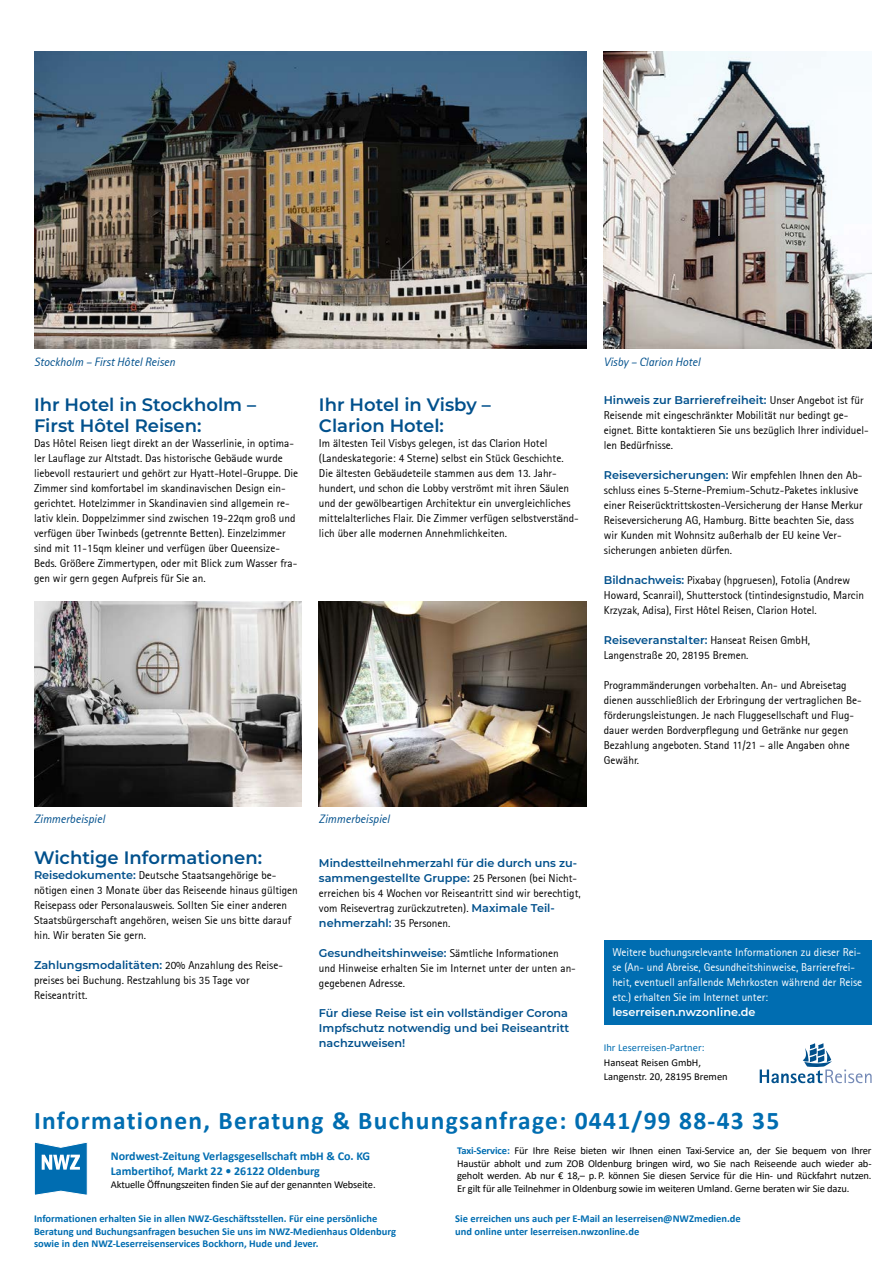
<style>
.page{position:relative;width:893px;height:1263px;background:#fff}
.page>*{position:absolute;margin:0;border:0;box-sizing:border-box;transform-origin:0 0}
.t1{font:700 25.5px "Calibri";letter-spacing:.05em;color:#006db1}
.t2{font:600 18px/21px "Montserrat";color:#00508c}
.t3{font:700 12px/15px "Calibri";color:#006db1}
.t4{font:italic 12px "Rotis Sans Serif";color:#00508c}
.t5{font:11.25px/15px "Rotis Sans Serif";color:#000}
.t6{font:600 11.25px/15px "Montserrat";color:#00508c}
.t7{font:11.25px/15px "Rotis Sans Serif";color:#fff}
.t8{font:600 11.25px "Montserrat";color:#fff}
.t9{font:10.5px/12.6px "Calibri";letter-spacing:-.01em;color:#000;text-align:justify}
.t10{font:700 10.5px/12.6px "Calibri";color:#006db1}
.t11{font:10.5px "Calibri";color:#006db1}
.s1{font-family:"Montserrat";font-weight:600;color:#00508c}
.s2{font-family:"Rotis Sans Serif";font-weight:400;color:#000}
.s3{font-weight:700;color:#006db1}
</style>
<div class="page">
<svg style="left:34px;top:1142px;width:54px;height:53px"></svg>
<svg style="left:760px;top:1043px;width:112px;height:40px"></svg>
<div style="left:604px;top:940px;width:268px;height:85px;background:#006db1"></div>
<img style="left:34px;top:51px;width:553px;height:298px">
<img style="left:34px;top:602px;width:268px;height:204px">
<img style="left:319px;top:602px;width:268px;height:204px">
<img style="left:604px;top:51px;width:268px;height:298px">
<p class="t4" style="left:34px;top:354px;width:143px">Stockholm – First Hôtel Reisen</p>
<p class="t4" style="left:604px;top:354px;width:98px">Visby – Clarion Hotel</p>
<h2 class="t2" style="left:34px;top:393px;width:224px">Ihr Hotel in Stockholm –<br>First Hôtel Reisen:</h2>
<p class="t5" style="left:34px;top:435px;width:266px">Das Hôtel Reisen liegt direkt an der Wasserlinie, in optima&shy;ler Lauflage zur Altstadt. Das historische Gebäude wurde liebevoll restauriert und gehört zur Hyatt-Hotel-Gruppe. Die Zimmer sind komfortabel im skandinavischen Design ein&shy;gerichtet. Hotelzimmer in Skandinavien sind allgemein re&shy;lativ klein. Doppelzimmer sind zwischen 19-22qm groß und verfügen über Twinbeds (getrennte Betten). Einzelzimmer sind mit 11-15qm kleiner und verfügen über Queensize-Beds. Größere Zimmertypen, oder mit Blick zum Wasser fra&shy;gen wir gern gegen Aufpreis für Sie an.</p>
<h2 class="t2" style="left:319px;top:393px;width:173px">Ihr Hotel in Visby –<br>Clarion Hotel:</h2>
<p class="t5" style="left:319px;top:435px;width:261px">Im ältesten Teil Visbys gelegen, ist das Clarion Hotel (Landeskategorie: 4 Sterne) selbst ein Stück Geschichte.<br>Die ältesten Gebäudeteile stammen aus dem 13. Jahr&shy;hundert, und schon die Lobby verströmt mit ihren Säulen und der gewölbeartigen Architektur ein unvergleichliches mittelalterliches Flair. Die Zimmer verfügen selbstverständ&shy;lich über alle modernen Annehmlichkeiten.</p>
<p class="t4" style="left:34px;top:812px;width:72px">Zimmerbeispiel</p>
<p class="t4" style="left:319px;top:812px;width:72px">Zimmerbeispiel</p>
<h2 class="t2" style="left:34px;top:846px;width:230px">Wichtige Informationen:</h2>
<p class="t5" style="left:34px;top:867px;width:265px"><span class="s1">Reisedokumente:</span> Deutsche Staatsangehörige be&shy;nötigen einen 3 Monate über das Reiseende hinaus gültigen Reisepass oder Personalausweis. Sollten Sie einer anderen Staatsbürgerschaft angehören, weisen Sie uns bitte darauf hin. Wir beraten Sie gern.</p>
<p class="t5" style="left:34px;top:957px;width:250px"><span class="s1">Zahlungsmodalitäten:</span> 20% Anzahlung des Reise&shy;preises bei Buchung. Restzahlung bis 35 Tage vor<br>Reiseantritt.</p>
<p class="t6" style="left:319px;top:855px;width:260px">Mindestteilnehmerzahl für die durch uns zu&shy;sammengestellte Gruppe: <span class="s2">25 Personen (bei Nicht-</span></p>
<p class="t5" style="left:319px;top:885px;width:263px">erreichen bis 4 Wochen vor Reiseantritt sind wir berechtigt, vom Reisevertrag zurückzutreten). <span class="s1">Maximale Teil-</span></p>
<p class="t6" style="left:319px;top:915px;width:133px">nehmerzahl: <span class="s2">35 Personen.</span></p>
<p class="t5" style="left:319px;top:945px;width:258px"><span class="s1">Gesundheitshinweise:</span> Sämtliche Informationen und Hinweise erhalten Sie im Internet unter der unten an&shy;gegebenen Adresse.</p>
<p class="t6" style="left:319px;top:1005px;width:252px;text-align:justify">Für diese Reise ist ein vollständiger Corona Impfschutz notwendig und bei Reiseantritt nachzuweisen!</p>
<p class="t6" style="left:604px;top:392px;width:261px">Hinweis zur Barrierefreiheit: <span class="s2">Unser Angebot ist für</span></p>
<p class="t5" style="left:604px;top:408px;width:266px">Reisende mit eingeschränkter Mobilität nur bedingt ge&shy;eignet. Bitte kontaktieren Sie uns bezüglich Ihrer individuel&shy;len Bedürfnisse.</p>
<p class="t5" style="left:604px;top:468px;width:260px"><span class="s1">Reiseversicherungen:</span> Wir empfehlen Ihnen den Ab&shy;schluss eines 5-Sterne-Premium-Schutz-Paketes inklusive einer Reiserücktrittskosten-Versicherung der Hanse Merkur Reiseversicherung AG, Hamburg. Bitte beachten Sie, dass wir Kunden mit Wohnsitz außerhalb der EU keine Ver&shy;sicherungen anbieten dürfen.</p>
<p class="t5" style="left:604px;top:573px;width:262px"><span class="s1">Bildnachweis:</span> Pixabay (hpgruesen), Fotolia (Andrew<br>Howard, Scanrail), Shutterstock (tintindesignstudio, Marcin<br>Krzyzak, Adisa), First Hôtel Reisen, Clarion Hotel.</p>
<p class="t6" style="left:604px;top:632px;width:208px">Reiseveranstalter: <span class="s2">Hanseat Reisen GmbH,</span></p>
<p class="t5" style="left:604px;top:648px;width:146px">Langenstraße 20, 28195 Bremen.</p>
<p class="t5" style="left:604px;top:678px;width:259px">Programmänderungen vorbehalten. An- und Abreisetag dienen ausschließlich der Erbringung der vertraglichen Be&shy;förderungsleistungen. Je nach Fluggesellschaft und Flug&shy;dauer werden Bordverpflegung und Getränke nur gegen Bezahlung angeboten. Stand 11/21 – alle Angaben ohne Gewähr.</p>
<p class="t7" style="left:612px;top:945px;width:251px">Weitere buchungsrelevante Informationen zu dieser Rei&shy;se (An- und Abreise, Gesundheitshinweise, Barrierefrei&shy;heit, eventuell anfallende Mehrkosten während der Reise etc.) erhalten Sie im Internet unter:</p>
<p class="t8" style="left:612px;top:1004px;width:145px">leserreisen.nwzonline.de</p>
<p class="t11" style="left:604px;top:1040px;width:102px">Ihr Leserreisen-Partner:</p>
<p class="t9" style="left:604px;top:1055px;width:125px;line-height:14.4px">Hanseat Reisen GmbH,<br>Langenstr. 20, 28195 Bremen</p>
<h1 class="t1" style="left:34px;top:1102px;width:747px">Informationen, Beratung &amp; Buchungsanfrage: 0441/99 88-43 35</h1>
<p class="t3" style="left:111px;top:1148px;width:261px">Nordwest-Zeitung Verlagsgesellschaft mbH &amp; Co. KG<br>Lambertihof, Markt 22 • 26122 Oldenburg</p>
<p class="t9" style="left:111px;top:1177px;width:266px">Aktuelle Öffnungszeiten finden Sie auf der genannten Webseite.</p>
<p class="t9" style="left:457px;top:1144px;width:416px"><span class="s3">Taxi-Service:</span> Für Ihre Reise bieten wir Ihnen einen Taxi-Service an, der Sie bequem von Ihrer Haustür abholt und zum ZOB Oldenburg bringen wird, wo Sie nach Reiseende auch wieder ab&shy;geholt werden. Ab nur € 18,– p. P. können Sie diesen Service für die Hin- und Rückfahrt nutzen.<br>Er gilt für alle Teilnehmer in Oldenburg sowie im weiteren Umland. Gerne beraten wir Sie dazu.</p>
<p class="t10" style="left:34px;top:1212px;width:363px">Informationen erhalten Sie in allen NWZ- Geschäftsstellen. Für eine persönliche<br>Beratung und Buchungsanfragen besuchen Sie uns im NWZ-Medienhaus Oldenburg sowie in den NWZ-Leserreisenservices Bockhorn, Hude und Jever.</p>
<p class="t10" style="left:455px;top:1212px;width:287px">Sie erreichen uns auch per E-Mail an leserreisen@NWZmedien.de und online unter leserreisen.nwzonline.de</p>
</div>
